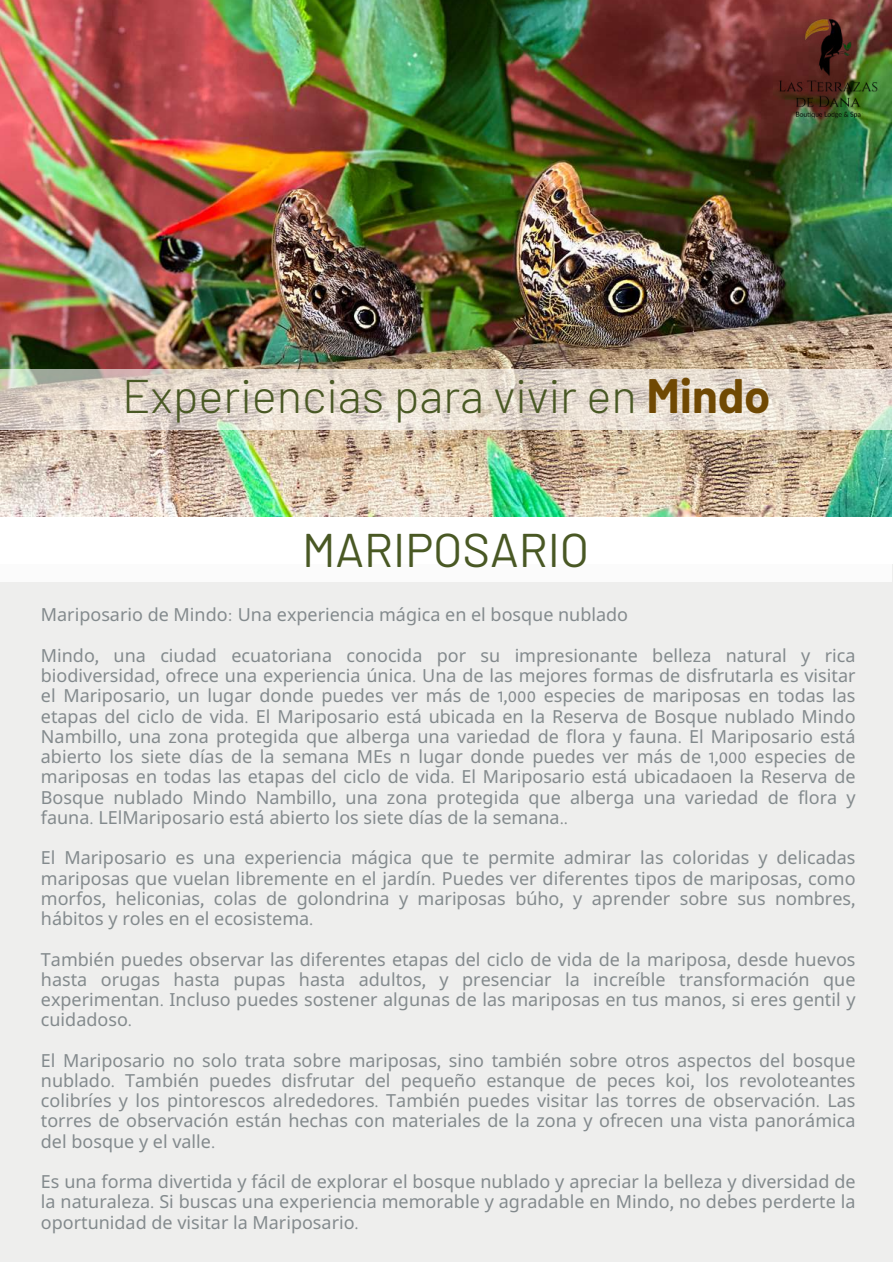
<style>
.page{position:relative;width:893px;height:1264px;background:#fff}
.page>*{position:absolute;margin:0;border:0;box-sizing:border-box;transform-origin:0 0}
.t1{font:300 47.1px "Barlow";color:#495824}
.t2{font:47.1px "Barlow";color:#495824}
.t3{font:18px/20.2px "Noto Sans";color:#838a8d;text-align:justify}
.s1{font-weight:700;color:#704903}
.s2{font-family:"Greta Arabic AR"}
</style>
<div class="page">
<img style="left:0;top:0;width:891px;height:516px">
<svg style="left:0;top:369px;width:892px;height:60px;background:#e2d8cd"></svg>
<div style="left:0;top:564px;width:892px;height:698px;background:#e9e9e7"></div>
<img style="left:759px;top:10px;width:133px;height:116px">
<div style="left:0;top:517px;width:892px;height:65px;background:#fff"></div>
<h1 class="t1" style="left:122px;top:366px;width:650px">Experiencias para vivir en <span class="s1">Mindo</span></h1>
<h1 class="t2" style="left:302px;top:520px;width:289px">MARIPOSARIO</h1>
<p class="t3" style="left:41px;top:604px;width:588px">Mariposario de Mindo<span class="s2">:</span> Una experiencia mágica en el bosque nublado</p>
<p class="t3" style="left:41px;top:644px;width:816px">Mindo<span class="s2">,</span> una ciudad ecuatoriana conocida por su impresionante belleza natural y rica biodiversidad<span class="s2">,</span> ofrece una experiencia única<span class="s2">.</span> Una de las mejores formas de disfrutarla es visitar el Mariposario<span class="s2">,</span> un lugar donde puedes ver más de <span class="s2">1,000</span> especies de mariposas en todas las etapas del ciclo de vida<span class="s2">.</span> El Mariposario está ubicada en la Reserva de Bosque nublado Mindo Nambillo<span class="s2">,</span> una zona protegida que alberga una variedad de flora y fauna<span class="s2">.</span> El Mariposario está abierto los siete días de la semana MEs n lugar donde puedes ver más de <span class="s2">1,000</span> especies de mariposas en todas las etapas del ciclo de vida<span class="s2">.</span> El Mariposario está ubicadaoen la Reserva de Bosque nublado Mindo Nambillo<span class="s2">,</span> una zona protegida que alberga una variedad de flora y fauna<span class="s2">.</span> LElMariposario está abierto los siete días de la semana<span class="s2">..</span></p>
<p class="t3" style="left:41px;top:847px;width:816px">El Mariposario es una experiencia mágica que te permite admirar las coloridas y delicadas mariposas que vuelan libremente en el jardín<span class="s2">.</span> Puedes ver diferentes tipos de mariposas<span class="s2">,</span> como morfos<span class="s2">,</span> heliconias<span class="s2">,</span> colas de golondrina y mariposas búho<span class="s2">,</span> y aprender sobre sus nombres<span class="s2">, </span>hábitos y roles en el ecosistema<span class="s2">.</span></p>
<p class="t3" style="left:41px;top:948px;width:816px">También puedes observar las diferentes etapas del ciclo de vida de la mariposa<span class="s2">,</span> desde huevos hasta orugas hasta pupas hasta adultos<span class="s2">,</span> y presenciar la increíble transformación que experimentan<span class="s2">.</span> Incluso puedes sostener algunas de las mariposas en tus manos<span class="s2">,</span> si eres gentil y cuidadoso<span class="s2">.</span></p>
<p class="t3" style="left:41px;top:1049px;width:816px">El Mariposario no solo trata sobre mariposas<span class="s2">,</span> sino también sobre otros aspectos del bosque nublado<span class="s2">.</span> También puedes disfrutar del pequeño estanque de peces koi<span class="s2">,</span> los revoloteantes colibríes y los pintorescos alrededores<span class="s2">.</span> También puedes visitar las torres de observación<span class="s2">.</span> Las torres de observación están hechas con materiales de la zona y ofrecen una vista panorámica del bosque y el valle<span class="s2">.</span></p>
<p class="t3" style="left:41px;top:1171px;width:816px">Es una forma divertida y fácil de explorar el bosque nublado y apreciar la belleza y diversidad de la naturaleza<span class="s2">.</span> Si buscas una experiencia memorable y agradable en Mindo<span class="s2">,</span> no debes perderte la oportunidad de visitar la Mariposario<span class="s2">.</span></p>
</div>
